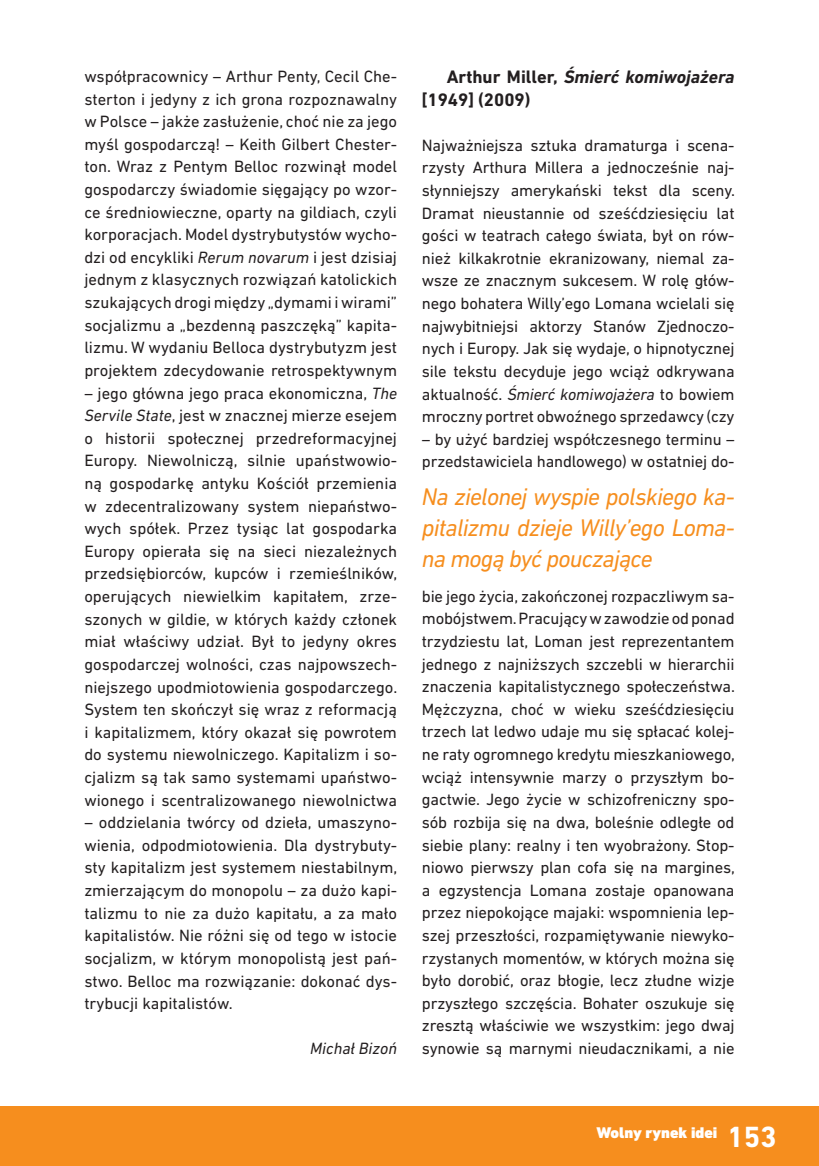
<style>
.page{position:relative;width:819px;height:1166px;background:#fff}
.page>*{position:absolute;margin:0;border:0;box-sizing:border-box;transform-origin:0 0}
.t1{font:700 29.75px "DIN Next LT Pro";color:#fff}
.t2{font:italic 24.5px/30.6px "DIN Next LT Pro";letter-spacing:-.03em;color:#f68e1e;text-align:justify}
.t3{font:700 18.38px/22.6px "DIN Next LT Pro";color:#231f20}
.t4{font:16.62px/22.6px "DIN Next LT Pro";letter-spacing:-.01em;color:#231f20;text-align:justify}
.t5{font:italic 16.62px "DIN Next LT Pro";color:#231f20}
.t6{font:900 15.75px "DIN Next LT Pro";color:#fff}
.s1{font-style:italic}
</style>
<div class="page">
<div style="left:0;top:1106px;width:819px;height:60px;background:#f68e1e"></div>
<p class="t4" style="left:84px;top:65px;width:314px">współpracownicy – Arthur Penty, Cecil Che&shy;sterton i jedyny z ich grona rozpoznawalny w Polsce – jakże zasłużenie, choć nie za jego myśl gospodarczą! – Keith Gilbert Chester&shy;ton. Wraz z Pentym Belloc rozwinął model gospodarczy świadomie sięgający po wzor&shy;ce średniowieczne, oparty na gildiach, czyli korporacjach. Model dystrybutystów wycho&shy;dzi od encykliki <span class="s1">Rerum novarum</span> i jest dzisiaj jednym z klasycznych rozwiązań katolickich szukających drogi między „dymami i wirami” socjalizmu a „bezdenną paszczęką” kapita&shy;lizmu. W wydaniu Belloca dystrybutyzm jest projektem zdecydowanie retrospektywnym</p>
<p class="t4" style="left:84px;top:381px;width:314px">– jego główna jego praca ekonomiczna, <span class="s1">The Servile State</span>, jest w znacznej mierze esejem o historii społecznej przedreformacyjnej Europy. Niewolniczą, silnie upaństwowio&shy;ną gospodarkę antyku Kościół przemienia w zdecentralizowany system niepaństwo&shy;wych spółek. Przez tysiąc lat gospodarka Europy opierała się na sieci niezależnych przedsiębiorców, kupców i rzemieślników, operujących niewielkim kapitałem, zrze&shy;szonych w gildie, w których każdy członek miał właściwy udział. Był to jedyny okres gospodarczej wolności, czas najpowszech&shy;niejszego upodmiotowienia gospodarczego.<br>System ten skończył się wraz z reformacją i kapitalizmem, który okazał się powrotem do systemu niewolniczego. Kapitalizm i so&shy;cjalizm są tak samo systemami upaństwo&shy;wionego i scentralizowanego niewolnictwa</p>
<p class="t4" style="left:84px;top:811px;width:314px">– oddzielania twórcy od dzieła, umaszyno&shy;wienia, odpodmiotowienia. Dla dystrybuty&shy;sty kapitalizm jest systemem niestabilnym, zmierzającym do monopolu – za dużo kapi&shy;talizmu to nie za dużo kapitału, a za mało kapitalistów. Nie różni się od tego w istocie socjalizm, w którym monopolistą jest pań&shy;stwo. Belloc ma rozwiązanie: dokonać dys&shy;trybucji kapitalistów.</p>
<p class="t5" style="left:310px;top:1039px;width:88px">Michał Bizoń</p>
<p class="t3" style="left:422px;top:66px;width:314px;text-indent:25px">Arthur Miller, <span class="s1">Śmierć komiwojażera </span>[1949] (2009)</p>
<p class="t4" style="left:422px;top:134px;width:314px">Najważniejsza sztuka dramaturga i scena&shy;rzysty Arthura Millera a jednocześnie naj&shy;słynniejszy amerykański tekst dla sceny.<br>Dramat nieustannie od sześćdziesięciu lat gości w teatrach całego świata, był on rów&shy;nież kilkakrotnie ekranizowany, niemal za&shy;wsze ze znacznym sukcesem. W rolę głów&shy;nego bohatera Willy’ego Lomana wcielali się najwybitniejsi aktorzy Stanów Zjednoczo&shy;nych i Europy. Jak się wydaje, o hipnotycznej sile tekstu decyduje jego wciąż odkrywana aktualność. <span class="s1">Śmierć komiwojażera</span> to bowiem mroczny portret obwoźnego sprzedawcy (czy</p>
<p class="t4" style="left:422px;top:428px;width:314px">– by użyć bardziej współczesnego terminu – przedstawiciela handlowego) w ostatniej do-</p>
<h2 class="t2" style="left:422px;top:481px;width:314px">Na zielonej wyspie polskiego ka&shy;pitalizmu dzieje Willy’ego Loma&shy;na mogą być pouczające</h2>
<p class="t4" style="left:422px;top:584px;width:314px">bie jego życia, zakończonej rozpaczliwym sa&shy;mobójstwem. Pracujący w zawodzie od ponad trzydziestu lat, Loman jest reprezentantem jednego z najniższych szczebli w hierarchii znaczenia kapitalistycznego społeczeństwa.<br>Mężczyzna, choć w wieku sześćdziesięciu trzech lat ledwo udaje mu się spłacać kolej&shy;ne raty ogromnego kredytu mieszkaniowego, wciąż intensywnie marzy o przyszłym bo&shy;gactwie. Jego życie w schizofreniczny spo&shy;sób rozbija się na dwa, boleśnie odległe od siebie plany: realny i ten wyobrażony. Stop&shy;niowo pierwszy plan cofa się na margines, a egzystencja Lomana zostaje opanowana przez niepokojące majaki: wspomnienia lep&shy;szej przeszłości, rozpamiętywanie niewyko&shy;rzystanych momentów, w których można się było dorobić, oraz błogie, lecz złudne wizje przyszłego szczęścia. Bohater oszukuje się zresztą właściwie we wszystkim: jego dwaj synowie są marnymi nieudacznikami, a nie</p>
<p class="t6" style="left:596px;top:1123px;width:122px">Wolny rynek idei</p>
<h1 class="t1" style="left:727px;top:1120px;width:51px">153</h1>
</div>
